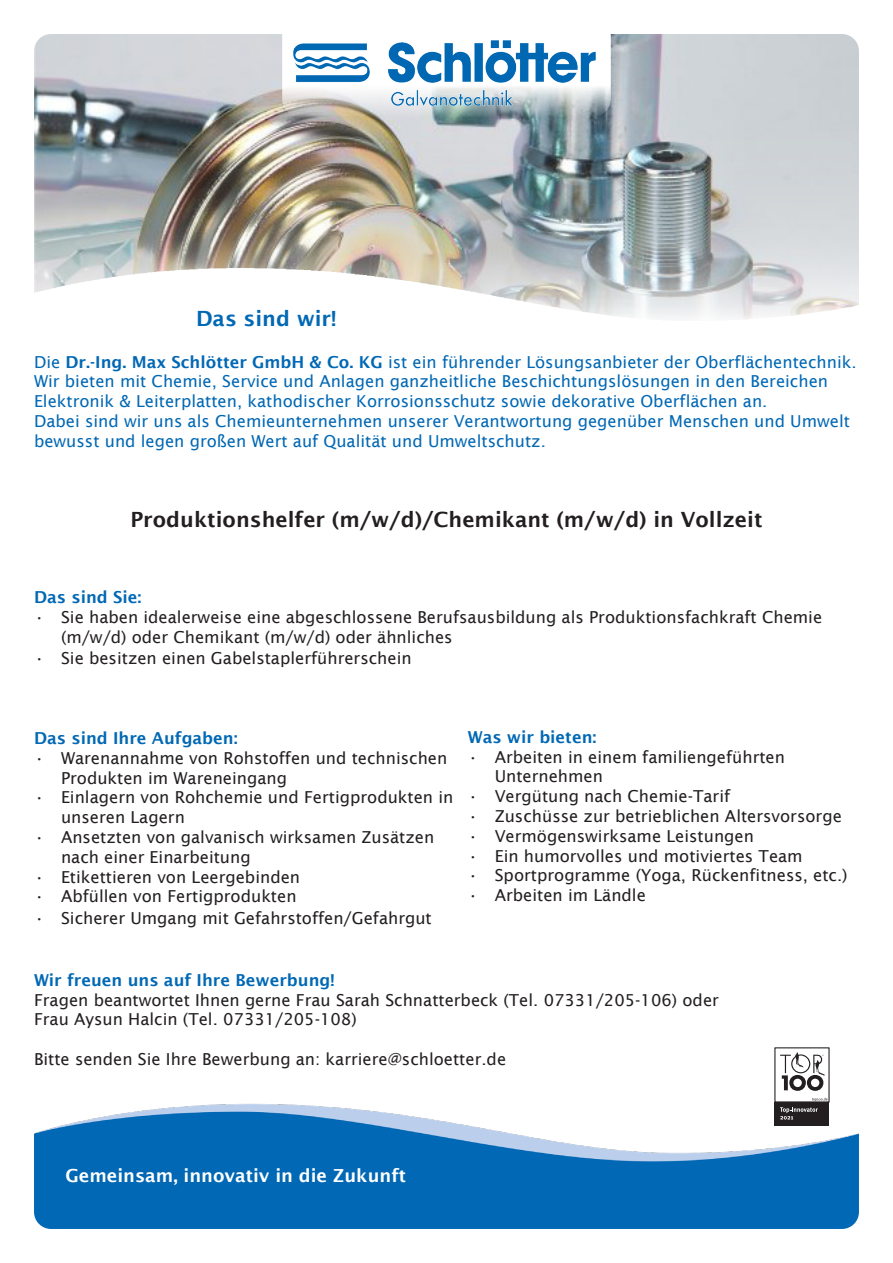
<style>
.page{position:relative;width:893px;height:1263px;background:#fff}
.page>*{position:absolute;margin:0;border:0;box-sizing:border-box;transform-origin:0 0}
.t1{font:600 21px "Lucida Sans";color:#231f20}
.t2{font:600 21px "Lucida Sans";color:#0068b4}
.t3{font:600 18px "Lucida Sans";color:#fff}
.t4{font:16.5px/19.8px "Lucida Sans";color:#231f20}
.t5{font:16.5px/19.8px "Lucida Sans";color:#0068b4}
.t6{font:600 16.5px "Lucida Sans";color:#0068b4}
.s1{font-weight:600}
</style>
<div class="page">
<img style="left:34px;top:1101px;width:825px;height:128px">
<img style="left:34px;top:34px;width:825px;height:217px">
<div style="left:775px;top:1102px;width:54px;height:24px;background:#231f20"></div>
<svg style="left:775px;top:1048px;width:54px;height:71px"></svg>
<svg style="left:282px;top:17px;width:329px;height:100px"></svg>
<img style="left:292px;top:39px;width:306px;height:68px">
<img style="left:34px;top:251px;width:825px;height:68px">
<p class="t2" style="left:196px;top:307px;width:142px">Das sind wir!</p>
<p class="t5" style="left:34px;top:352px;width:824px">Die <span class="s1">Dr.-Ing. Max Schlötter GmbH &amp; Co. KG</span> ist ein führender Lösungsanbieter der Oberflächentechnik.</p>
<p class="t5" style="left:34px;top:371px;width:796px">Wir bieten mit Chemie, Service und Anlagen ganzheitliche Beschichtungslösungen in den Bereichen<br>Elektronik &amp; Leiterplatten, kathodischer Korrosionsschutz sowie dekorative Oberflächen an.</p>
<p class="t5" style="left:34px;top:411px;width:817px">Dabei sind wir uns als Chemieunternehmen unserer Verantwortung gegenüber Menschen und Umwelt bewusst und legen großen Wert auf Qualität und Umweltschutz.</p>
<p class="t1" style="left:130px;top:507px;width:634px">Produktionshelfer (m/w/d)/Chemikant (m/w/d) in Vollzeit</p>
<p class="t6" style="left:34px;top:588px;width:109px">Das sind Sie:</p>
<p class="t4" style="left:61px;top:607px;width:763px;text-indent:-27px">• Sie haben idealerweise eine abgeschlossene Berufsausbildung als Produktionsfachkraft Chemie (m/w/d) oder Chemikant (m/w/d) oder ähnliches</p>
<p class="t4" style="left:34px;top:649px;width:379px">• Sie besitzen einen Gabelstaplerführerschein</p>
<p class="t6" style="left:34px;top:729px;width:205px">Das sind Ihre Aufgaben:</p>
<p class="t4" style="left:61px;top:748px;width:388px;text-indent:-27px">• Warenannahme von Rohstoffen und technischen<br>Produkten im Wareneingang</p>
<p class="t4" style="left:61px;top:787px;width:394px;text-indent:-27px">• Einlagern von Rohchemie und Fertigprodukten in unseren Lagern</p>
<p class="t4" style="left:61px;top:827px;width:375px;text-indent:-27px">• Ansetzten von galvanisch wirksamen Zusätzen nach einer Einarbeitung</p>
<p class="t4" style="left:34px;top:867px;width:268px">• Etikettieren von Leergebinden</p>
<p class="t4" style="left:34px;top:886px;width:264px">• Abfüllen von Fertigprodukten</p>
<p class="t4" style="left:34px;top:908px;width:399px">• Sicherer Umgang mit Gefahrstoffen/Gefahrgut</p>
<p class="t6" style="left:468px;top:727px;width:130px">Was wir bieten:</p>
<p class="t4" style="left:495px;top:747px;width:292px;text-indent:-27px">• Arbeiten in einem familiengeführten<br>Unternehmen</p>
<p class="t4" style="left:468px;top:786px;width:264px">• Vergütung nach Chemie-Tarif</p>
<p class="t4" style="left:468px;top:806px;width:376px">• Zuschüsse zur betrieblichen Altersvorsorge</p>
<p class="t4" style="left:468px;top:826px;width:288px">• Vermögenswirksame Leistungen</p>
<p class="t4" style="left:468px;top:846px;width:336px">• Ein humorvolles und motiviertes Team</p>
<p class="t4" style="left:468px;top:866px;width:381px">• Sportprogramme (Yoga, Rückenfitness, etc.)</p>
<p class="t4" style="left:468px;top:885px;width:180px">• Arbeiten im Ländle</p>
<p class="t6" style="left:34px;top:970px;width:302px">Wir freuen uns auf Ihre Bewerbung!</p>
<p class="t4" style="left:34px;top:990px;width:686px">Fragen beantwortet Ihnen gerne Frau Sarah Schnatterbeck (Tel. 07331/205-106) oder<br>Frau Aysun Halcin (Tel. 07331/205-108)</p>
<p class="t4" style="left:34px;top:1049px;width:474px">Bitte senden Sie Ihre Bewerbung an: karriere@schloetter.de</p>
<p class="t3" style="left:65px;top:1165px;width:342px">Gemeinsam, innovativ in die Zukunft</p>
</div>
